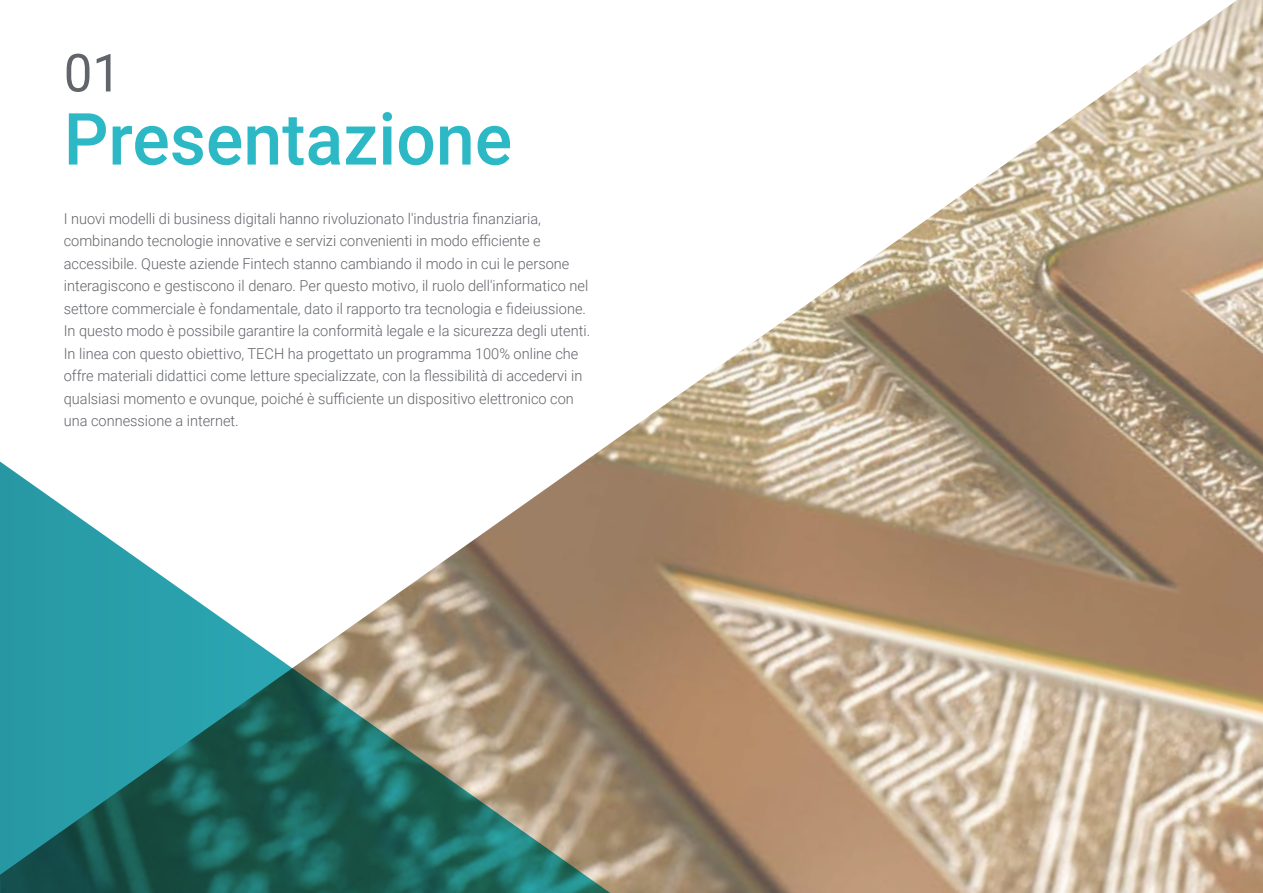
<style>
.page{position:relative;width:1263px;height:893px;background:#fff}
.page>*{position:absolute;margin:0;border:0;box-sizing:border-box;transform-origin:0 0}
.t1{font:500 72px "Roboto";color:#2db8c5}
.t2{font:52.5px "Roboto";color:#61646a}
.t3{font:300 15px/22.5px "Roboto";color:#61646a}
</style>
<div class="page">
<img style="left:606px;top:0;width:657px;height:893px">
<svg style="left:0;top:446px;width:640px;height:447px"></svg>
<h2 class="t2" style="left:64px;top:36px;width:59px">01</h2>
<h1 class="t1" style="left:64px;top:89px;width:450px">Presentazione</h1>
<p class="t3" style="left:64px;top:207px;width:528px">I nuovi modelli di business digitali hanno rivoluzionato l'industria finanziaria, combinando tecnologie innovative e servizi convenienti in modo efficiente e accessibile. Queste aziende Fintech stanno cambiando il modo in cui le persone interagiscono e gestiscono il denaro. Per questo motivo, il ruolo dell'informatico nel settore commerciale è fondamentale, dato il rapporto tra tecnologia e fideiussione.<br>In questo modo è possibile garantire la conformità legale e la sicurezza degli utenti.<br>In linea con questo obiettivo, TECH ha progettato un programma 100% online che offre materiali didattici come letture specializzate, con la flessibilità di accedervi in qualsiasi momento e ovunque, poiché è sufficiente un dispositivo elettronico con una connessione a internet.</p>
</div>
